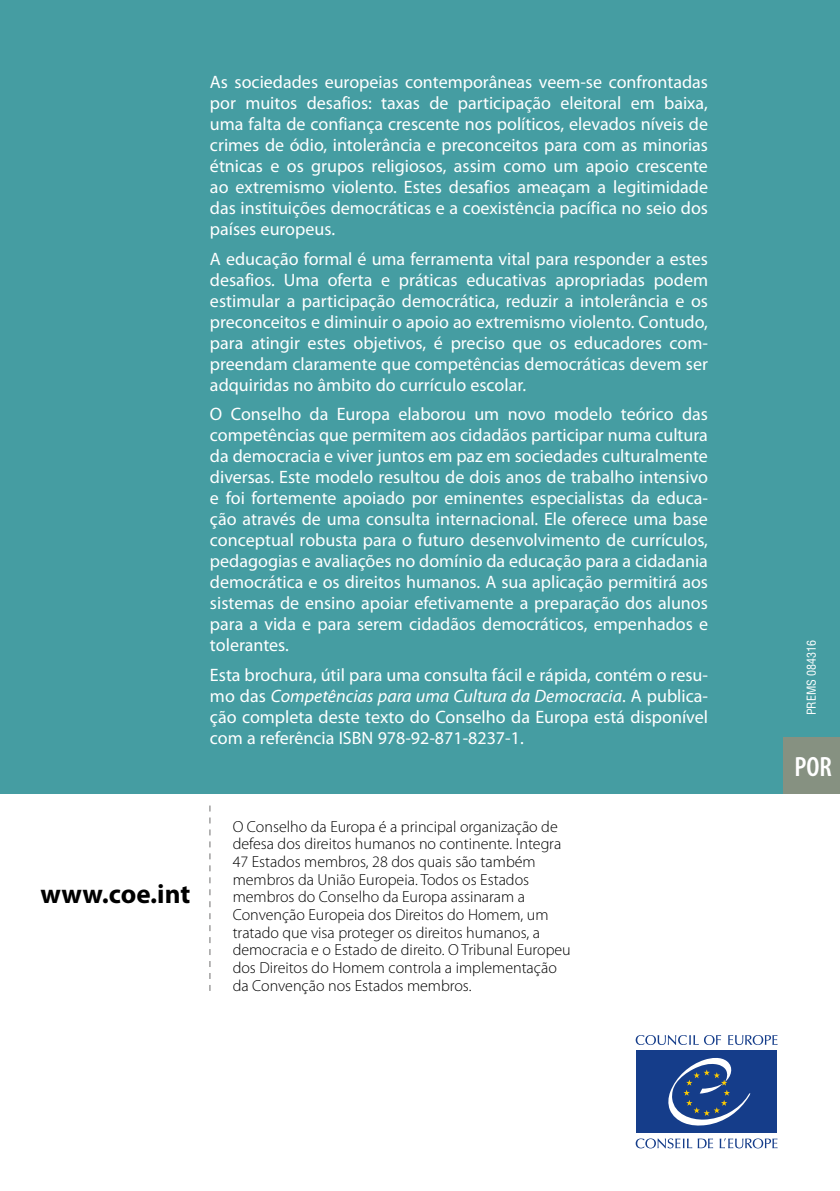
<style>
.page{position:relative;width:840px;height:1191px;background:#fff}
.page>*{position:absolute;margin:0;border:0;box-sizing:border-box;transform-origin:0 0}
.t1{font:600 condensed 28px "Myriad Pro";color:#fff}
.t2{font:700 27px "Myriad Pro";color:#000}
.t3{font:18px/21px "Myriad Pro";color:#fff;text-align:justify}
.t4{font:300 16px/17.6px "Myriad Pro";color:#000}
.t5{font:condensed 12px "Helvetica LT Std";color:#fff}
.s1{font-style:italic}
</style>
<div class="page">
<div style="left:0;top:0;width:839px;height:794px;background:#459da2"></div>
<svg style="left:728px;top:1035px;width:49px;height:10px"></svg>
<svg style="left:635px;top:1035px;width:85px;height:10px"></svg>
<svg style="left:719px;top:1138px;width:58px;height:10px"></svg>
<svg style="left:635px;top:1138px;width:77px;height:10px"></svg>
<div style="left:636px;top:1050px;width:140px;height:82px;background:#153d8a"></div>
<svg style="left:668px;top:1058px;width:82px;height:68px"></svg>
<div style="left:782px;top:737px;width:57px;height:57px;background:#869181"></div>
<svg style="left:209px;top:805px;width:1px;height:186px"></svg>
<p class="t3" style="left:210px;top:71px;width:499px">As sociedades europeias contemporâneas veem-se confrontadas por muitos desafios: taxas de participação eleitoral em baixa, uma falta de confiança crescente nos políticos, elevados níveis de crimes de ódio, intolerância e preconceitos para com as minorias étnicas e os grupos religiosos, assim como um apoio crescente ao extremismo violento. Estes desafios ameaçam a legitimidade das instituições democráticas e a coexistência pacífica no seio dos países europeus.</p>
<p class="t3" style="left:210px;top:248px;width:499px">A educação formal é uma ferramenta vital para responder a estes desafios. Uma oferta e práticas educativas apropriadas podem estimular a participação democrática, reduzir a intolerância e os preconceitos e diminuir o apoio ao extremismo violento. Contudo, para atingir estes objetivos, é preciso que os educadores com&shy;preendam claramente que competências democráticas devem ser adquiridas no âmbito do currículo escolar.</p>
<p class="t3" style="left:210px;top:403px;width:499px">O Conselho da Europa elaborou um novo modelo teórico das competências que permitem aos cidadãos participar numa cultura da democracia e viver juntos em paz em sociedades culturalmente diversas. Este modelo resultou de dois anos de trabalho intensivo e foi fortemente apoiado por eminentes especialistas da educa&shy;ção através de uma consulta internacional. Ele oferece uma base conceptual robusta para o futuro desenvolvimento de currículos, pedagogias e avaliações no domínio da educação para a cidadania democrática e os direitos humanos. A sua aplicação permitirá aos sistemas de ensino apoiar efetivamente a preparação dos alunos para a vida e para serem cidadãos democráticos, empenhados e tolerantes.</p>
<p class="t3" style="left:210px;top:664px;width:499px">Esta brochura, útil para uma consulta fácil e rápida, contém o resu&shy;mo das <span class="s1">Competências para uma Cultura da Democracia</span>. A publica&shy;ção completa deste texto do Conselho da Europa está disponível com a referência ISBN 978-92-871-8237-1.</p>
<h2 class="t2" style="left:41px;top:876px;width:151px">www.coe.int</h2>
<p class="t4" style="left:232px;top:817px;width:339px">O Conselho da Europa é a principal organização de defesa dos direitos humanos no continente. Integra 47 Estados membros, 28 dos quais são também membros da União Europeia. Todos os Estados membros do Conselho da Europa assinaram a Convenção Europeia dos Direitos do Homem, um tratado que visa proteger os direitos humanos, a democracia e o Estado de direito. O Tribunal Europeu dos Direitos do Homem controla a implementação da Convenção nos Estados membros.</p>
<p class="t5" style="left:803px;top:715px;width:77px;rotate:-90deg">PREMS 084316</p>
<h1 class="t1" style="left:794px;top:749px;width:39px">POR</h1>
</div>
